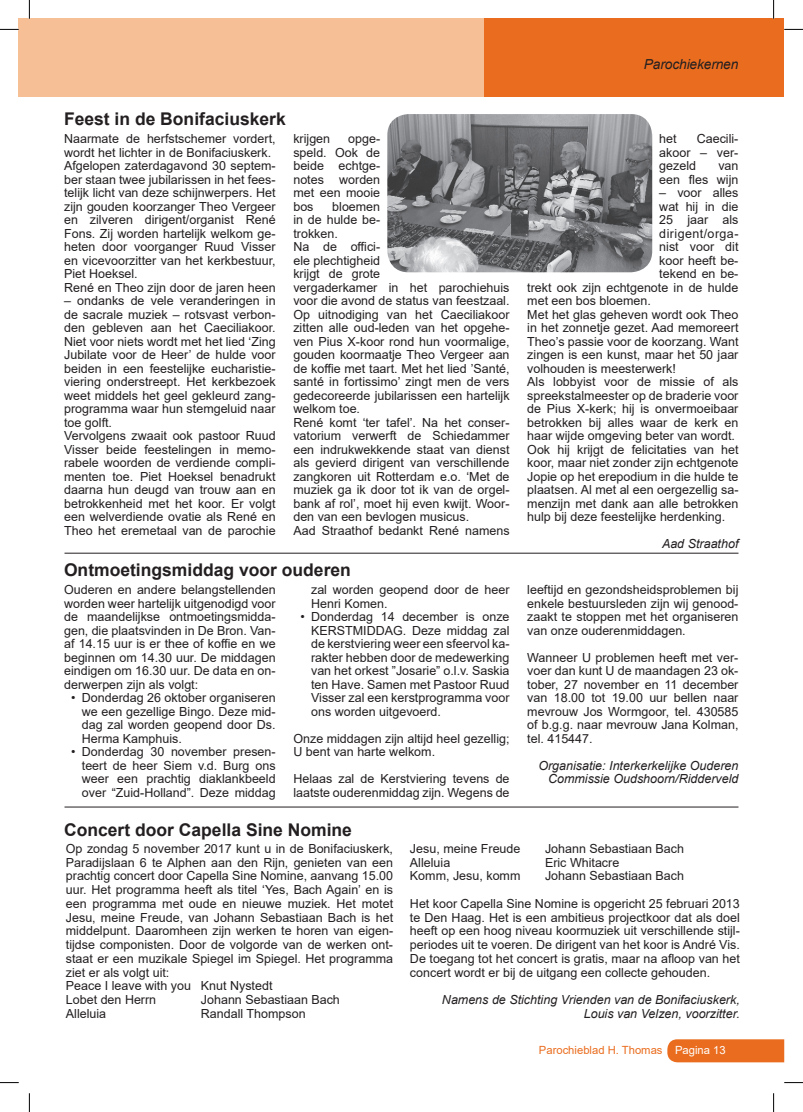
<style>
.page{position:relative;width:803px;height:1112px;background:#fff}
.page>*{position:absolute;margin:0;border:0;box-sizing:border-box;transform-origin:0 0}
.t1{font:700 17.5px "Arial";color:#231f20}
.t2{font:italic 13.75px "Arial";letter-spacing:-.01em;color:#231f20}
.t3{font:12.5px/13.5px "Arial";color:#231f20;text-align:justify}
.t4{font:italic 12.5px/13.5px "Arial";color:#231f20;text-align:right}
.t5{font:12.5px "Arial";letter-spacing:.035em;color:#231f20}
.t6{font:11.25px "Arial";color:#ea6d1f}
.s1{color:#fff}
</style>
<div class="page">
<div style="left:19px;top:19px;width:472px;height:78px;background:#f7bf96"></div>
<div style="left:484px;top:19px;width:299px;height:78px;background:#ea6d1f"></div>
<div style="left:667px;top:1039px;width:117px;height:23px;background:#ea6d1f"></div>
<img style="left:387px;top:114px;width:265px;height:158px">
<hr style="left:65px;top:553px;width:673px;height:1px;background:#231f20">
<hr style="left:65px;top:806px;width:673px;height:1px;background:#231f20">
<svg style="left:0;top:29px;width:19px;height:1px"></svg>
<svg style="left:784px;top:29px;width:19px;height:1px"></svg>
<svg style="left:0;top:1082px;width:19px;height:1px"></svg>
<svg style="left:784px;top:1082px;width:19px;height:1px"></svg>
<svg style="left:29px;top:0;width:1px;height:19px"></svg>
<svg style="left:29px;top:1093px;width:1px;height:18px"></svg>
<svg style="left:773px;top:0;width:1px;height:19px"></svg>
<svg style="left:773px;top:1093px;width:1px;height:18px"></svg>
<h1 class="t1" style="left:64px;top:106px;width:223px">Feest in de Bonifaciuskerk</h1>
<p class="t3" style="left:64px;top:132px;width:213px;text-align:left">Naarmate de herfstschemer vordert, wordt het lichter in de Bonifaciuskerk.<br>Afgelopen zaterdagavond 30 septem&shy;ber staan twee jubilarissen in het fees&shy;telijk licht van deze schijnwerpers. Het zijn gouden koorzanger Theo Vergeer en zilveren dirigent/organist René Fons. Zij worden hartelijk welkom ge&shy;heten door voorganger Ruud Visser en vicevoorzitter van het kerkbestuur, Piet Hoeksel.<br>René en Theo zijn door de jaren heen</p>
<p class="t3" style="left:64px;top:294px;width:213px;text-align:left">– ondanks de vele veranderingen in de sacrale muziek – rotsvast verbon&shy;den gebleven aan het Caeciliakoor.<br>Niet voor niets wordt met het lied ‘Zing Jubilate voor de Heer’ de hulde voor beiden in een feestelijke eucharistie&shy;viering onderstreept. Het kerkbezoek weet middels het geel gekleurd zang&shy;programma waar hun stemgeluid naar toe golft.<br>Vervolgens zwaait ook pastoor Ruud Visser beide feestelingen in memo&shy;rabele woorden de verdiende compli&shy;menten toe. Piet Hoeksel benadrukt daarna hun deugd van trouw aan en betrokkenheid met het koor. Er volgt een welverdiende ovatie als René en Theo het eremetaal van de parochie</p>
<p class="t3" style="left:293px;top:132px;width:38px">krijgen</p>
<p class="t3" style="left:293px;top:132px;width:88px;text-indent:55px">opge&shy;speld. Ook de beide echtge&shy;notes worden met een mooie bos</p>
<p class="t3" style="left:293px;top:199px;width:218px;text-align:left;text-indent:39px">bloemen<br>in de hulde be-<br>trokken.<br>Na de offici-<br>ële plechtigheid<br>krijgt de grote<br>vergaderkamer in het parochiehuis voor die avond de status van feestzaal.<br>Op uitnodiging van het Caeciliakoor zitten alle oud-leden van het opgehe&shy;ven Pius X-koor rond hun voormalige, gouden koormaatje Theo Vergeer aan de koffie met taart. Met het lied ’Santé, santé in fortissimo’ zingt men de vers gedecoreerde jubilarissen een hartelijk welkom toe.<br>René komt ‘ter tafel’. Na het conser&shy;vatorium verwerft de Schiedammer een indrukwekkende staat van dienst als gevierd dirigent van verschillende zangkoren uit Rotterdam e.o. ‘Met de muziek ga ik door tot ik van de orgel&shy;bank af rol’, moet hij even kwijt. Woor&shy;den van een bevlogen musicus.<br>Aad Straathof bedankt René namens</p>
<h1 class="t1" style="left:64px;top:557px;width:288px">Ontmoetingsmiddag voor ouderen</h1>
<p class="t3" style="left:64px;top:582px;width:213px">Ouderen en andere belangstellenden worden weer hartelijk uitgenodigd voor de maandelijkse ontmoetingsmidda&shy;gen, die plaatsvinden in De Bron. Van&shy;af 14.15 uur is er thee of koffie en we beginnen om 14.30 uur. De middagen eindigen om 16.30 uur. De data en on&shy;derwerpen zijn als volgt:</p>
<p class="t3" style="left:82px;top:690px;width:195px;text-indent:-11px">• Donderdag 26 oktober organiseren we een gezellige Bingo. Deze mid&shy;dag zal worden geopend door Ds.<br>Herma Kamphuis.</p>
<p class="t3" style="left:82px;top:744px;width:195px;text-indent:-11px">• Donderdag 30 november presen&shy;teert de heer Siem v.d. Burg ons weer een prachtig diaklankbeeld over “Zuid-Holland”. Deze middag</p>
<p class="t3" style="left:311px;top:582px;width:200px">zal worden geopend door de heer<br>Henri Komen.</p>
<p class="t3" style="left:311px;top:609px;width:200px;text-indent:-11px">• Donderdag 14 december is onze KERSTMIDDAG. Deze middag zal de kerstviering weer een sfeervol ka&shy;rakter hebben door de medewerking van het orkest ”Josarie” o.l.v. Saskia ten Have. Samen met Pastoor Ruud Visser zal een kerstprogramma voor ons worden uitgevoerd.</p>
<p class="t3" style="left:293px;top:731px;width:218px">Onze middagen zijn altijd heel gezellig;<br>U bent van harte welkom.</p>
<p class="t3" style="left:293px;top:771px;width:218px">Helaas zal de Kerstviering tevens de laatste ouderenmiddag zijn. Wegens de</p>
<p class="t2" style="left:644px;top:55px;width:96px">Parochiekernen</p>
<p class="t3" style="left:659px;top:132px;width:81px;text-indent:37px">Caecili&shy;akoor – ver&shy;gezeld</p>
<p class="t3" style="left:659px;top:132px;width:19px">het</p>
<p class="t3" style="left:659px;top:159px;width:81px;text-align:right">van<br>een fles wijn</p>
<p class="t3" style="left:659px;top:186px;width:81px">– voor alles</p>
<p class="t3" style="left:659px;top:199px;width:81px">wat hij in die</p>
<p class="t3" style="left:659px;top:213px;width:81px">25 jaar als</p>
<p class="t5" style="left:659px;top:225px;width:81px">dirigent/orga-</p>
<p class="t3" style="left:659px;top:240px;width:81px">nist voor dit</p>
<p class="t3" style="left:659px;top:253px;width:81px">koor heeft be-</p>
<p class="t3" style="left:659px;top:267px;width:81px">tekend en be-</p>
<p class="t3" style="left:527px;top:280px;width:213px">trekt ook zijn echtgenote in de hulde</p>
<p class="t3" style="left:527px;top:294px;width:125px">met een bos bloemen.</p>
<p class="t3" style="left:527px;top:307px;width:213px">Met het glas geheven wordt ook Theo</p>
<p class="t3" style="left:527px;top:321px;width:213px">in het zonnetje gezet. Aad memoreert</p>
<p class="t3" style="left:527px;top:334px;width:213px">Theo’s passie voor de koorzang. Want</p>
<p class="t3" style="left:527px;top:348px;width:213px">zingen is een kunst, maar het 50 jaar</p>
<p class="t3" style="left:527px;top:361px;width:150px">volhouden is meesterwerk!</p>
<p class="t3" style="left:527px;top:375px;width:213px">Als lobbyist voor de missie of als</p>
<p class="t3" style="left:527px;top:388px;width:213px">spreekstalmeester op de braderie voor</p>
<p class="t3" style="left:527px;top:402px;width:213px">de Pius X-kerk; hij is onvermoeibaar</p>
<p class="t3" style="left:527px;top:415px;width:213px">betrokken bij alles waar de kerk en</p>
<p class="t3" style="left:527px;top:429px;width:209px">haar wijde omgeving beter van wordt.</p>
<p class="t3" style="left:527px;top:442px;width:213px">Ook hij krijgt de felicitaties van het</p>
<p class="t3" style="left:527px;top:456px;width:213px">koor, maar niet zonder zijn echtgenote</p>
<p class="t3" style="left:527px;top:469px;width:213px">Jopie op het erepodium in die hulde te</p>
<p class="t3" style="left:527px;top:483px;width:213px">plaatsen. Al met al een oergezellig sa-</p>
<p class="t3" style="left:527px;top:496px;width:213px">menzijn met dank aan alle betrokken</p>
<p class="t3" style="left:527px;top:510px;width:200px">hulp bij deze feestelijke herdenking.</p>
<p class="t4" style="left:662px;top:537px;width:78px">Aad Straathof</p>
<p class="t3" style="left:527px;top:582px;width:213px">leeftijd en gezondsheidsproblemen bij enkele bestuursleden zijn wij genood&shy;zaakt te stoppen met het organiseren van onze ouderenmiddagen.</p>
<p class="t3" style="left:527px;top:650px;width:213px">Wanneer U problemen heeft met ver&shy;voer dan kunt U de maandagen 23 ok&shy;tober, 27 november en 11 december van 18.00 tot 19.00 uur bellen naar mevrouw Jos Wormgoor, tel. 430585 of b.g.g. naar mevrouw Jana Kolman, tel. 415447.</p>
<p class="t4" style="left:538px;top:758px;width:202px">Organisatie: Interkerkelijke Ouderen<br>Commissie Oudshoorn/Ridderveld</p>
<h1 class="t1" style="left:64px;top:816px;width:289px">Concert door Capella Sine Nomine</h1>
<p class="t3" style="left:66px;top:841px;width:329px;text-align:left">Op zondag 5 november 2017 kunt u in de Bonifaciuskerk, Paradijslaan 6 te Alphen aan den Rijn, genieten van een prachtig concert door Capella Sine Nomine, aanvang 15.00 uur. Het programma heeft als titel ‘Yes, Bach Again’ en is een programma met oude en nieuwe muziek. Het motet Jesu, meine Freude, van Johann Sebastiaan Bach is het middelpunt. Daaromheen zijn werken te horen van eigen&shy;tijdse componisten. Door de volgorde van de werken ont&shy;staat er een muzikale Spiegel im Spiegel. Het programma ziet er als volgt uit:<br>Peace I leave with you Knut Nystedt<br>Lobet den Herrn</p>
<p class="t3" style="left:201px;top:992px;width:140px">Johann Sebastiaan Bach</p>
<p class="t3" style="left:66px;top:1006px;width:42px">Alleluia</p>
<p class="t3" style="left:201px;top:1006px;width:106px">Randall Thompson</p>
<p class="t3" style="left:410px;top:841px;width:112px">Jesu, meine Freude</p>
<p class="t3" style="left:545px;top:841px;width:140px">Johann Sebastiaan Bach</p>
<p class="t3" style="left:410px;top:855px;width:42px">Alleluia</p>
<p class="t3" style="left:545px;top:855px;width:76px">Eric Whitacre</p>
<p class="t3" style="left:410px;top:868px;width:112px">Komm, Jesu, komm</p>
<p class="t3" style="left:545px;top:868px;width:140px">Johann Sebastiaan Bach</p>
<p class="t3" style="left:410px;top:896px;width:331px">Het koor Capella Sine Nomine is opgericht 25 februari 2013 te Den Haag. Het is een ambitieus projectkoor dat als doel heeft op een hoog niveau koormuziek uit verschillende stijl&shy;periodes uit te voeren. De dirigent van het koor is André Vis.<br>De toegang tot het concert is gratis, maar na afloop van het concert wordt er bij de uitgang een collecte gehouden.</p>
<p class="t4" style="left:442px;top:992px;width:299px">Namens de Stichting Vrienden van de Bonifaciuskerk,<br>Louis van Velzen, voorzitter.</p>
<p class="t6" style="left:539px;top:1042px;width:188px">Parochieblad H. Thomas <span class="s1">Pagina 13</span></p>
</div>
